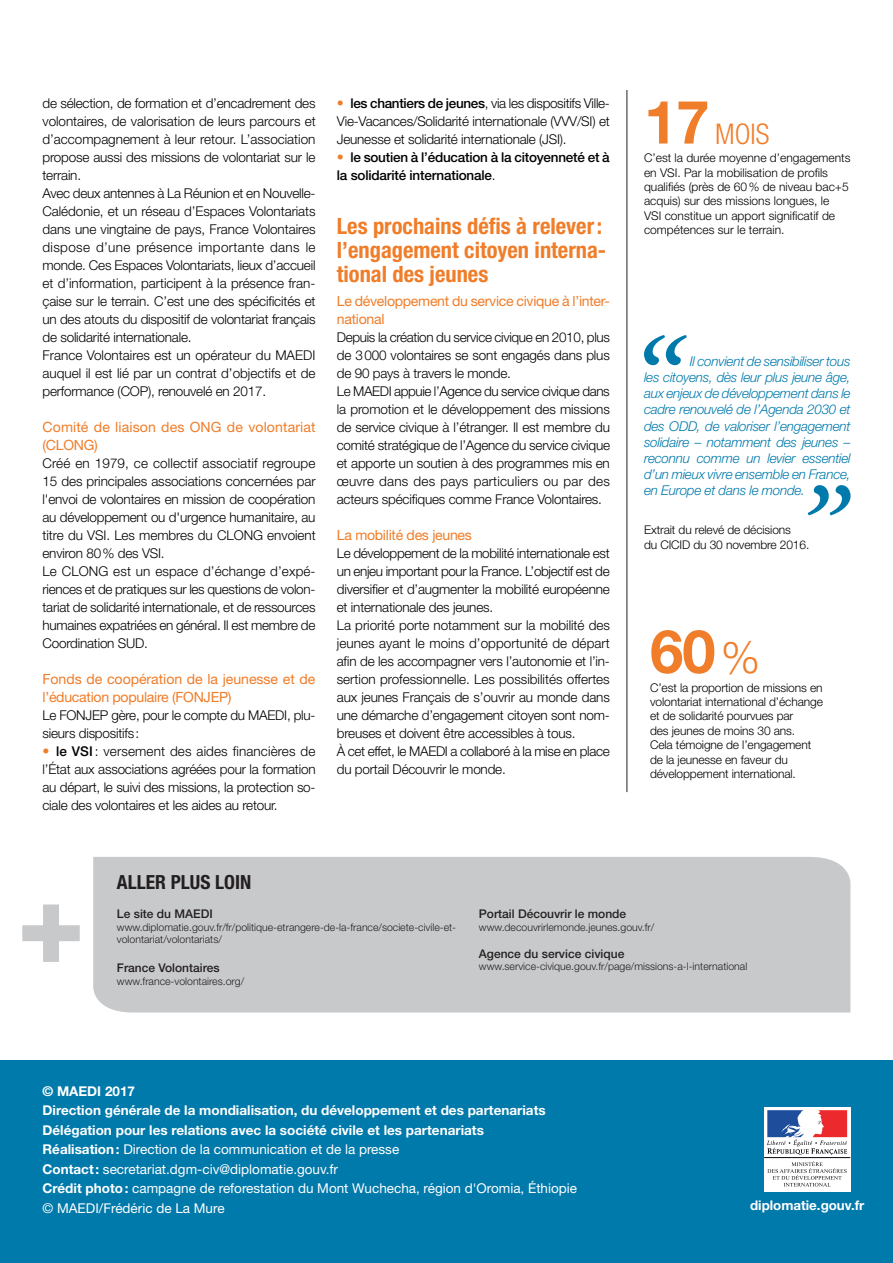
<style>
.page{position:relative;width:893px;height:1263px;background:#fff}
.page>*{position:absolute;margin:0;border:0;box-sizing:border-box;transform-origin:0 0}
.t1{font:700 60px "Helvetica Neue LT Std";color:#f07d29}
.t2{font:300 44.25px "Helvetica Neue LT Std";color:#f07d29}
.t3{font:300 condensed 28.5px "Helvetica Neue LT Std";color:#f07d29}
.Titre_1ligne{font:700 condensed 22.5px/24px "Helvetica Neue LT Std";color:#f07d29}
.t4{font:700 condensed 19.5px "Helvetica Neue LT Std";color:#231f20}
.Titre_2{font:14.1px/18px "Helvetica Neue LT Std";letter-spacing:-.02em;color:#f07d29}
.Titre_2-2{font:14.1px/18px "Helvetica Neue LT Std";color:#f07d29}
.Titre_2-3{font:14.1px/18px "Helvetica Neue LT Std";letter-spacing:.01em;color:#f07d29}
.T_courant{font:300 13.5px/18px "Helvetica Neue LT Std";letter-spacing:-.015em;color:#000;text-align:justify}
.t5{font:italic 300 13.5px/16.2px "Helvetica Neue LT Std";letter-spacing:-.02em;color:#0079ab;text-align:justify}
.t6{font:13.5px/19.5px "Helvetica Neue LT Std";color:#fff}
.t7{font:700 13.5px "Helvetica Neue LT Std";color:#fff}
.t8{font:500 13.5px/18px "Helvetica Neue LT Std";letter-spacing:-.015em;color:#000}
.t9{font:700 13.35px "Helvetica Neue LT Std";color:#fff}
.t10{font:300 12px/14.4px "Helvetica Neue LT Std";letter-spacing:-.01em;color:#000}
.t11{font:500 12px "Helvetica Neue LT Std";color:#231f20}
.t12{font:300 10.5px/12.6px "Helvetica Neue LT Std";color:#231f20}
.s1{font-size:14.1px;color:#f07d29}
.s2{font-weight:500}
.s3{font-weight:300;font-size:14.1px;color:#f07d29}
.s4{font-weight:300}
.s5{font-weight:700;font-stretch:normal;font-size:60px}
.s6{font-weight:700}
</style>
<div class="page">
<hr style="left:626px;top:90px;width:1px;height:702px;background:#231f20">
<div style="left:0;top:1060px;width:893px;height:203px;background:#0079ab"></div>
<svg style="left:22px;top:904px;width:58px;height:58px"></svg>
<div style="left:93px;top:857px;width:757px;height:155px;background:#c8c9cb"></div>
<div style="left:764px;top:1107px;width:86px;height:85px;background:#fff"></div>
<svg style="left:767px;top:1110px;width:80px;height:45px"></svg>
<hr style="left:764px;top:1157px;width:86px;height:1px;background:#09040b">
<svg style="left:767px;top:1161px;width:80px;height:25px"></svg>
<svg style="left:644px;top:335px;width:43px;height:30px"></svg>
<svg style="left:808px;top:485px;width:42px;height:30px"></svg>
<p class="T_courant" style="left:43px;top:94px;width:275px">de sélection, de formation et d’encadrement des volontaires, de valorisation de leurs parcours et d’accompagnement à leur retour. L’association propose aussi des missions de volontariat sur le terrain.</p>
<p class="T_courant" style="left:43px;top:184px;width:275px">Avec deux antennes à La Réunion et en Nouvelle-Calédonie, et un réseau d’Espaces Volontariats dans une vingtaine de pays, France Volontaires dispose d’une présence importante dans le monde. Ces Espaces Volontariats, lieux d’accueil et d’information, participent à la présence fran&shy;çaise sur le terrain. C’est une des spécificités et un des atouts du dispositif de volontariat français de solidarité internationale.</p>
<p class="T_courant" style="left:43px;top:346px;width:275px">France Volontaires est un opérateur du MAEDI auquel il est lié par un contrat d’objectifs et de performance (COP), renouvelé en 2017.</p>
<p class="Titre_2-3" style="left:43px;top:418px;width:275px">Comité de liaison des ONG de volontariat (CLONG)</p>
<p class="T_courant" style="left:43px;top:454px;width:275px">Créé en 1979, ce collectif associatif regroupe 15 des principales associations concernées par l'envoi de volontaires en mission de coopération au développement ou d'urgence humanitaire, au titre du VSI. Les membres du CLONG envoient environ 80% des VSI.</p>
<p class="T_courant" style="left:43px;top:562px;width:275px">Le CLONG est un espace d’échange d’expé&shy;riences et de pratiques sur les questions de volon&shy;tariat de solidarité internationale, et de ressources humaines expatriées en général. Il est membre de Coordination SUD.</p>
<p class="Titre_2-2" style="left:43px;top:670px;width:274px">Fonds de coopération de la jeunesse et de l’éducation populaire (FONJEP)</p>
<p class="T_courant" style="left:43px;top:706px;width:275px">Le FONJEP gère, pour le compte du MAEDI, plu&shy;sieurs dispositifs:</p>
<p class="T_courant" style="left:43px;top:742px;width:275px"><span class="s1">•</span> <span class="s2">le VSI</span> : versement des aides financières de l’État aux associations agréées pour la formation au départ, le suivi des missions, la protection so&shy;ciale des volontaires et les aides au retour.</p>
<p class="T_courant" style="left:337px;top:94px;width:275px"><span class="s1">•</span> <span class="s2">les chantiers de jeunes</span>, via les dispositifs Ville-Vie-Vacances/Solidarité internationale (VVV/SI) et Jeunesse et solidarité internationale (JSI).</p>
<p class="t8" style="left:337px;top:148px;width:274px"><span class="s3">•</span> le soutien à l’éducation à la citoyenneté et à la solidarité internationale<span class="s4">.</span></p>
<p class="Titre_1ligne" style="left:337px;top:214px;width:271px">Les prochains défis à relever: l’engagement citoyen interna&shy;tional des jeunes</p>
<p class="Titre_2" style="left:337px;top:292px;width:275px">Le développement du service civique à l’inter&shy;national</p>
<p class="T_courant" style="left:337px;top:328px;width:275px">Depuis la création du service civique en 2010, plus de 3000 volontaires se sont engagés dans plus de 90 pays à travers le monde.</p>
<p class="T_courant" style="left:337px;top:382px;width:275px">Le MAEDI appuie l’Agence du service civique dans la promotion et le développement des missions de service civique à l’étranger. Il est membre du comité stratégique de l’Agence du service civique et apporte un soutien à des programmes mis en œuvre dans des pays particuliers ou par des acteurs spécifiques comme France Volontaires.</p>
<p class="Titre_2" style="left:337px;top:526px;width:137px">La mobilité des jeunes</p>
<p class="T_courant" style="left:337px;top:544px;width:275px">Le développement de la mobilité internationale est un enjeu important pour la France. L’objectif est de diversifier et d’augmenter la mobilité européenne et internationale des jeunes.</p>
<p class="T_courant" style="left:337px;top:616px;width:275px">La priorité porte notamment sur la mobilité des jeunes ayant le moins d’opportunité de départ afin de les accompagner vers l’autonomie et l’in&shy;sertion professionnelle. Les possibilités offertes aux jeunes Français de s’ouvrir au monde dans une démarche d’engagement citoyen sont nom&shy;breuses et doivent être accessibles à tous.</p>
<p class="T_courant" style="left:337px;top:742px;width:274px">À cet effet, le MAEDI a collaboré à la mise en place du portail Découvrir le monde.</p>
<p class="t3" style="left:644px;top:117px;width:127px"><span class="s5">17</span> MOIS</p>
<p class="t10" style="left:644px;top:150px;width:208px">C’est la durée moyenne d’engagements en VSI. Par la mobilisation de profils qualifiés (près de 60% de niveau bac+5 acquis) sur des missions longues, le<br>VSI constitue un apport significatif de compétences sur le terrain.</p>
<p class="t5" style="left:644px;top:353px;width:208px;text-indent:46px">Il convient de sensibiliser tous les citoyens, dès leur plus jeune âge, aux enjeux de développement dans le cadre renouvelé de l’Agenda 2030 et des ODD, de valoriser l’engagement solidaire – notamment des jeunes – reconnu comme un levier essentiel d’un mieux vivre ensemble en France, en Europe et dans le monde.</p>
<p class="t10" style="left:644px;top:522px;width:167px;line-height:15px">Extrait du relevé de décisions<br>du CICID du 30 novembre 2016.</p>
<p class="t1" style="left:650px;top:614px;width:67px">60</p>
<p class="t10" style="left:650px;top:680px;width:174px">C’est la proportion de missions en</p>
<p class="t2" style="left:721px;top:630px;width:41px">%</p>
<p class="t10" style="left:650px;top:694px;width:174px">volontariat international d’échange et de solidarité pourvues par<br>des jeunes de moins 30 ans.<br>Cela témoigne de l’engagement de la jeunesse en faveur du développement international.</p>
<p class="t4" style="left:117px;top:870px;width:136px">ALLER PLUS LOIN</p>
<p class="t11" style="left:117px;top:907px;width:97px">Le site du MAEDI</p>
<p class="t12" style="left:117px;top:920px;width:341px">www.diplomatie.gouv.fr/fr/politique-etrangere-de-la-france/societe-civile-et&shy;volontariat/volontariats/</p>
<p class="t11" style="left:117px;top:961px;width:104px">France Volontaires</p>
<p class="t12" style="left:117px;top:974px;width:129px">www.france-volontaires.org/</p>
<p class="t11" style="left:479px;top:907px;width:149px">Portail Découvrir le monde</p>
<p class="t12" style="left:479px;top:920px;width:177px">www.decouvrirlemonde.jeunes.gouv.fr/</p>
<p class="t11" style="left:479px;top:946px;width:147px">Agence du service civique</p>
<p class="t12" style="left:479px;top:960px;width:270px">www.service-civique.gouv.fr/page/missions-a-l-international</p>
<p class="t7" style="left:43px;top:1082px;width:94px">© MAEDI 2017</p>
<p class="t7" style="left:43px;top:1102px;width:505px">Direction générale de la mondialisation, du développement et des partenariats</p>
<p class="t7" style="left:43px;top:1121px;width:443px">Délégation pour les relations avec la société civile et les partenariats</p>
<p class="t6" style="left:43px;top:1139px;width:358px"><span class="s6">Réalisation:</span> Direction de la communication et de la presse</p>
<p class="t6" style="left:43px;top:1159px;width:297px"><span class="s6">Contact:</span> secretariat.dgm-civ@diplomatie.gouv.fr</p>
<p class="t6" style="left:43px;top:1178px;width:536px"><span class="s6">Crédit photo:</span> campagne de reforestation du Mont Wuchecha, région d'Oromia, Éthiopie © MAEDI/Frédéric de La Mure</p>
<p class="t9" style="left:750px;top:1197px;width:116px">diplomatie.gouv.fr</p>
</div>
